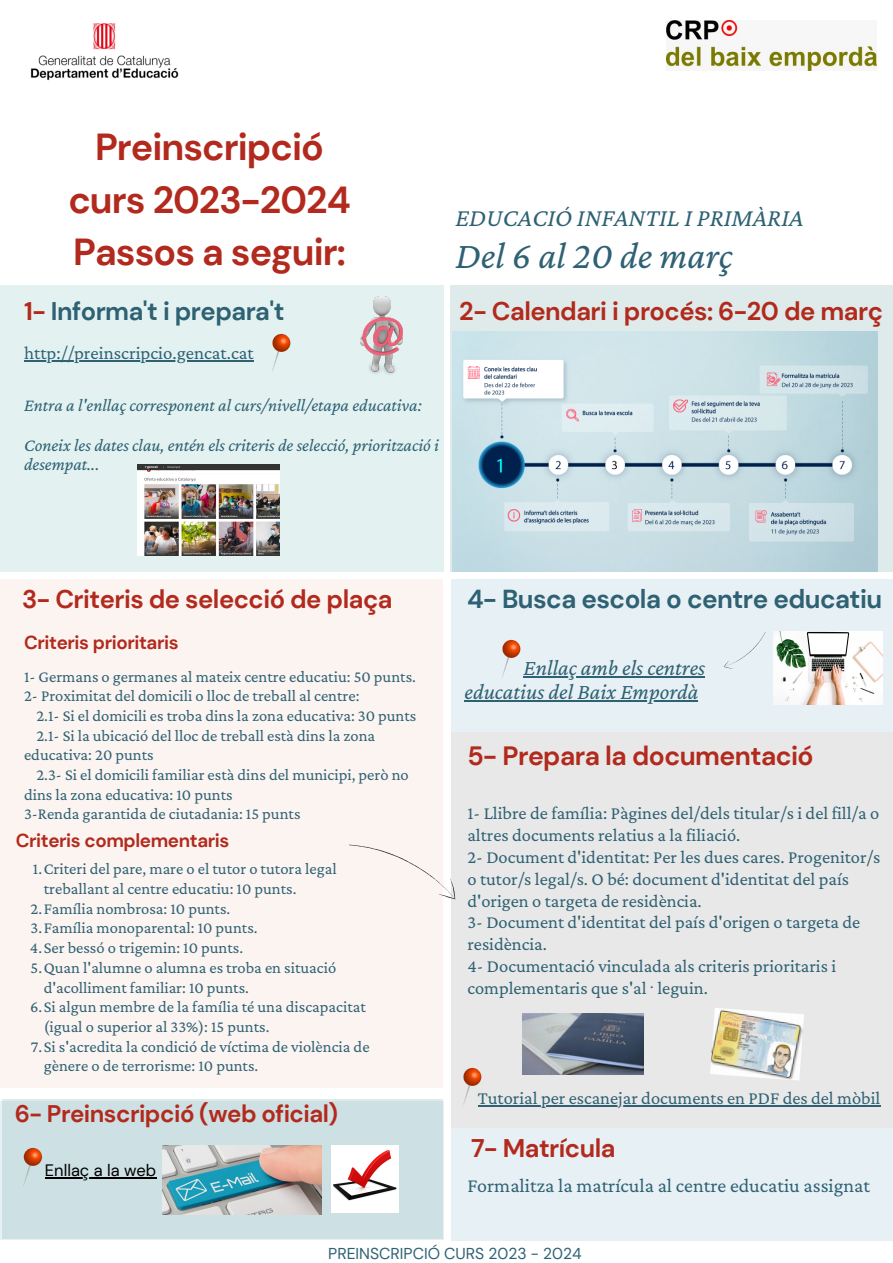
<style>
.page{position:relative;width:893px;height:1263px;background:#fff}
.page>*{position:absolute;margin:0;border:0;box-sizing:border-box;transform-origin:0 0}
.t1{font:italic 38.25px "Crimson Pro";color:#2e6173}
.t2{font:700 37.58px/52.4px "DM Sans";letter-spacing:-.025em;color:#b22a1d;text-align:center}
.t3{font:700 26.47px "DM Sans";letter-spacing:-.02em;color:#b22a1d}
.t4{font:700 25.95px "DM Sans";letter-spacing:-.02em;color:#2e6173}
.t5{font:700 25.5px "DM Sans";letter-spacing:-.02em;color:#b22a1d}
.t6{font:italic 25.5px "Crimson Pro";color:#2e6173}
.t7{font:700 25.5px "DM Sans";letter-spacing:-.02em;color:#2e6173}
.t8{font:700 24px "DM Sans";letter-spacing:-.02em;color:#b22a1d}
.t9{font:italic 22.5px/24.2px "Crimson Pro";color:#2e6173}
.t10{font:19.95px "Crimson Pro";color:#2e6173}
.t11{font:700 18.75px "DM Sans";letter-spacing:-.02em;color:#b22a1d}
.t12{font:18.75px "Crimson Pro";color:#2e6173}
.t13{font:18.45px/21.9px "Crimson Pro";color:#2e6173}
.t14{font:italic 18px/39.4px "Crimson Pro";color:#2e6173}
.t15{font:16.5px/19.7px "Crimson Pro";color:#2e6173}
.t16{font:16.5px "DM Sans";color:#000}
.t17{font:15.75px "DM Sans";color:#2e6173}
.s1{color:#b22a1d}
</style>
<div class="page">
<div style="left:0;top:579px;width:443px;height:508px;background:#fcf4f1"></div>
<div style="left:450px;top:285px;width:443px;height:286px;background:#dfebea"></div>
<div style="left:451px;top:579px;width:442px;height:661px;background:#e7f0f4"></div>
<div style="left:3px;top:1099px;width:440px;height:139px;background:#d6e5e6"></div>
<div style="left:451px;top:733px;width:442px;height:395px;background:#e8e8e8"></div>
<div style="left:0;top:1102px;width:443px;height:138px;background:#cde0e3"></div>
<div style="left:0;top:285px;width:443px;height:286px;background:#e3f2f1"></div>
<img style="left:30px;top:23px;width:149px;height:58px">
<img style="left:360px;top:297px;width:42px;height:77px">
<img style="left:162px;top:1145px;width:159px;height:69px">
<img style="left:332px;top:1145px;width:67px;height:67px">
<svg style="left:723px;top:632px;width:43px;height:37px"></svg>
<svg style="left:349px;top:844px;width:107px;height:56px"></svg>
<img style="left:710px;top:1008px;width:94px;height:72px">
<img style="left:522px;top:1014px;width:122px;height:61px">
<hr style="left:24px;top:360px;width:230px;height:2px;background:#2e6173">
<hr style="left:523px;top:676px;width:182px;height:1px;background:#2e6173">
<hr style="left:464px;top:700px;width:234px;height:1px;background:#2e6173">
<img style="left:773px;top:632px;width:109px;height:72px">
<img style="left:138px;top:464px;width:141px;height:92px">
<img style="left:502px;top:639px;width:35px;height:39px">
<hr style="left:478px;top:1105px;width:402px;height:1px;background:#2e6173">
<hr style="left:45px;top:1177px;width:111px;height:1px;background:#000">
<img style="left:272px;top:333px;width:19px;height:39px">
<img style="left:23px;top:1147px;width:36px;height:38px">
<img style="left:443px;top:1067px;width:55px;height:43px">
<img style="left:667px;top:21px;width:210px;height:49px">
<img style="left:452px;top:332px;width:425px;height:239px">
<h2 class="t2" style="left:68px;top:121px;width:284px">Preinscripció curs 2023-2024<br>Passos a seguir:</h2>
<h3 class="t7" style="left:24px;top:294px;width:262px"><span class="s1">1-</span> Informa't i prepara't</h3>
<p class="t12" style="left:24px;top:342px;width:231px">http://preinscripcio.gencat.cat</p>
<p class="t14" style="left:24px;top:385px;width:416px">Entra a l'enllaç corresponent al curs/nivell/etapa educativa:<br>Coneix les dates clau, entén els criteris de selecció, priorització i</p>
<p class="t14" style="left:24px;top:444px;width:77px">desempat...</p>
<h3 class="t6" style="left:455px;top:203px;width:350px">EDUCACIÓ INFANTIL I PRIMÀRIA</h3>
<h1 class="t1" style="left:455px;top:234px;width:278px">Del 6 al 20 de març</h1>
<h3 class="t5" style="left:459px;top:294px;width:425px">2- Calendari i procés: 6-20 de març</h3>
<h3 class="t5" style="left:22px;top:582px;width:372px">3- Criteris de selecció de plaça</h3>
<p class="t11" style="left:24px;top:630px;width:156px">Criteris prioritaris</p>
<p class="t15" style="left:24px;top:666px;width:393px">1- Germans o germanes al mateix centre educatiu: 50 punts.<br>2- Proximitat del domicili o lloc de treball al centre:</p>
<p class="t15" style="left:36px;top:705px;width:381px">2.1- Si el domicili es troba dins la zona educativa: 30 punts</p>
<p class="t15" style="left:36px;top:725px;width:340px">2.1- Si la ubicació del lloc de treball està dins la zona</p>
<p class="t15" style="left:24px;top:745px;width:131px">educativa: 20 punts</p>
<p class="t15" style="left:36px;top:764px;width:374px">2.3- Si el domicili familiar està dins del municipi, però no</p>
<p class="t15" style="left:24px;top:784px;width:210px">dins la zona educativa: 10 punts</p>
<p class="t15" style="left:24px;top:804px;width:278px">3-Renda garantida de ciutadania: 15 punts</p>
<p class="t11" style="left:16px;top:829px;width:215px">Criteris complementaris</p>
<p class="t15" style="left:33px;top:859px;width:305px">1.Criteri del pare, mare o el tutor o tutora legal</p>
<p class="t15" style="left:44px;top:878px;width:254px">treballant al centre educatiu: 10 punts.</p>
<p class="t15" style="left:31px;top:898px;width:201px">2.Família nombrosa: 10 punts.</p>
<p class="t15" style="left:31px;top:918px;width:228px">3.Família monoparental: 10 punts.</p>
<p class="t15" style="left:30px;top:938px;width:215px">4.Ser bessó o trigemin: 10 punts.</p>
<p class="t15" style="left:31px;top:957px;width:307px">5.Quan l'alumne o alumna es troba en situació</p>
<p class="t15" style="left:44px;top:977px;width:207px">d'acolliment familiar: 10 punts.</p>
<p class="t15" style="left:30px;top:997px;width:337px">6.Si algun membre de la família té una discapacitat</p>
<p class="t15" style="left:44px;top:1016px;width:227px">(igual o superior al 33%): 15 punts.</p>
<p class="t15" style="left:31px;top:1036px;width:340px">7.Si s'acredita la condició de víctima de violència de</p>
<p class="t15" style="left:44px;top:1056px;width:216px">gènere o de terrorisme: 10 punts.</p>
<h3 class="t8" style="left:15px;top:1098px;width:325px">6- Preinscripció (web oficial)</h3>
<p class="t16" style="left:45px;top:1159px;width:113px">Enllaç a la web</p>
<h3 class="t4" style="left:467px;top:582px;width:417px">4- Busca escola o centre educatiu</h3>
<h3 class="t9" style="left:464px;top:655px;width:242px;text-indent:59px">Enllaç amb els centres educatius del Baix Empordà</h3>
<h3 class="t3" style="left:467px;top:739px;width:348px">5- Prepara la documentació</h3>
<p class="t13" style="left:467px;top:802px;width:414px">1- Llibre de família: Pàgines del/dels titular/s i del fill/a o altres documents relatius a la filiació.<br>2- Document d'identitat: Per les dues cares. Progenitor/s o tutor/s legal/s. O bé: document d'identitat del país d'origen o targeta de residència.<br>3- Document d'identitat del país d'origen o targeta de residència.<br>4- Documentació vinculada als criteris prioritaris i complementaris que s'al· leguin.</p>
<p class="t13" style="left:478px;top:1086px;width:404px">Tutorial per escanejar documents en PDF des del mòbil</p>
<h3 class="t5" style="left:471px;top:1131px;width:146px">7- Matrícula</h3>
<p class="t10" style="left:467px;top:1174px;width:404px">Formalitza la matrícula al centre educatiu assignat</p>
<p class="t17" style="left:328px;top:1243px;width:255px">PREINSCRIPCIÓ CURS 2023 - 2024</p>
</div>
